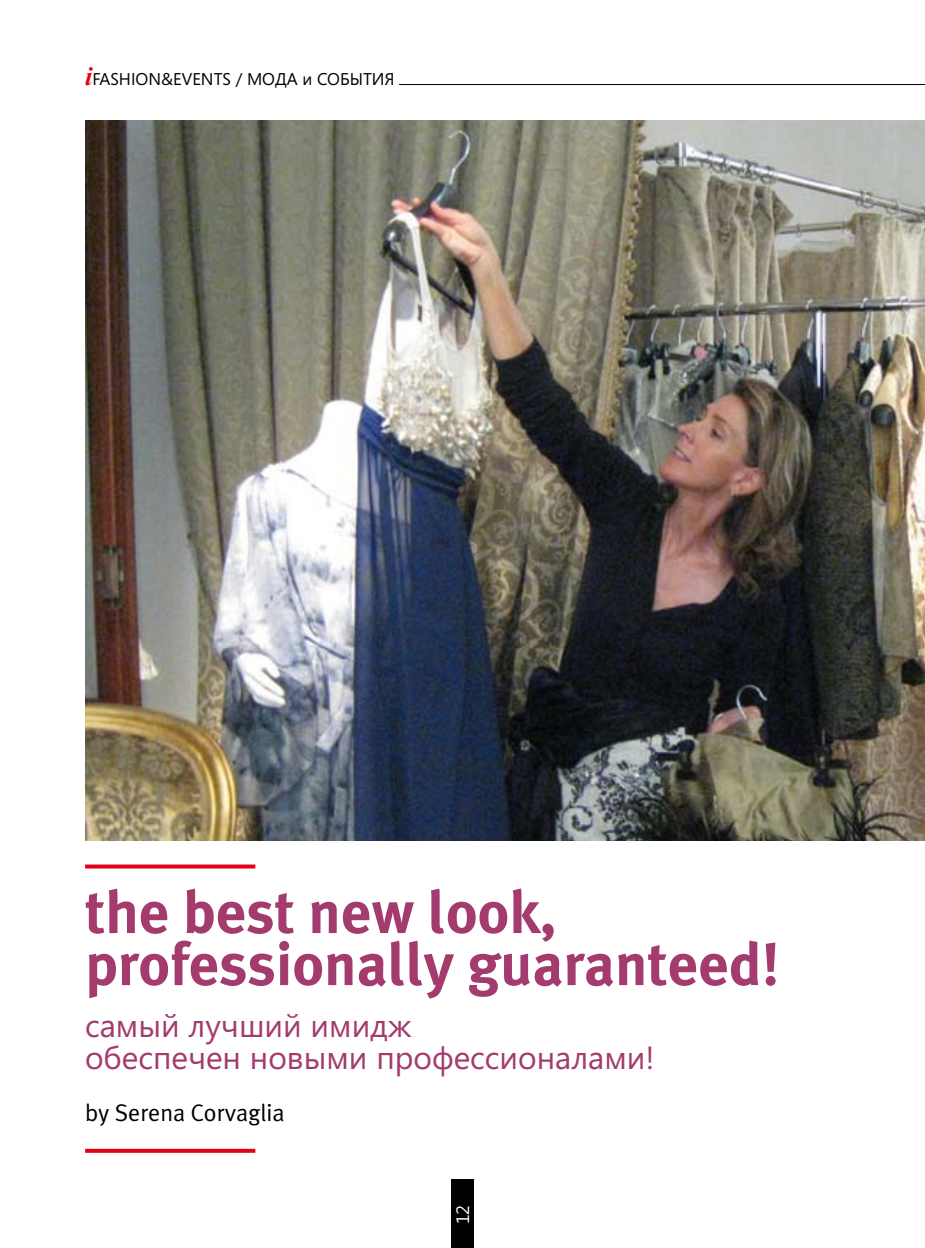
<style>
.page{position:relative;width:925px;height:1248px;background:#fff}
.page>*{position:absolute;margin:0;border:0;box-sizing:border-box;transform-origin:0 0}
.t1{font:700 60px/52px "Meta Plus";color:#a33b6e}
.t2{font:32px/32px "Segoe";color:#a33b6e}
.t3{font:24px "Meta Plus Normal";color:#000}
.t4{font:18px "Segoe";color:#fff}
.t5{font:17px "Segoe";color:#000}
.s1{font-family:"Times New Roman";font-weight:700;font-style:italic;font-size:26px;color:#e2001a}
</style>
<div class="page">
<div style="left:451px;top:1179px;width:22px;height:68px;background:#000"></div>
<img style="left:85px;top:120px;width:839px;height:720px">
<hr style="left:399px;top:84px;width:525px;height:1px;background:#000">
<svg style="left:85px;top:864px;width:170px;height:4px"></svg>
<svg style="left:85px;top:1148px;width:170px;height:4px"></svg>
<p class="t5" style="left:85px;top:67px;width:311px"><span class="s1">i</span>FASHION &amp;EVENTS / МОДА И СОБЫТИЯ</p>
<h1 class="t1" style="left:85px;top:885px;width:695px">the best new look, professionally guaranteed!</h1>
<p class="t2" style="left:85px;top:1008px;width:570px">САМЫЙ ЛУЧШИЙ ИМИДЖ<br>ОБЕСПЕЧЕН НОВЫМИ ПРОФЕССИОНАЛАМИ!</p>
<p class="t3" style="left:85px;top:1098px;width:201px">by Serena Corvaglia</p>
<p class="t4" style="left:450px;top:1223px;width:21px;rotate:-90deg">12</p>
</div>
